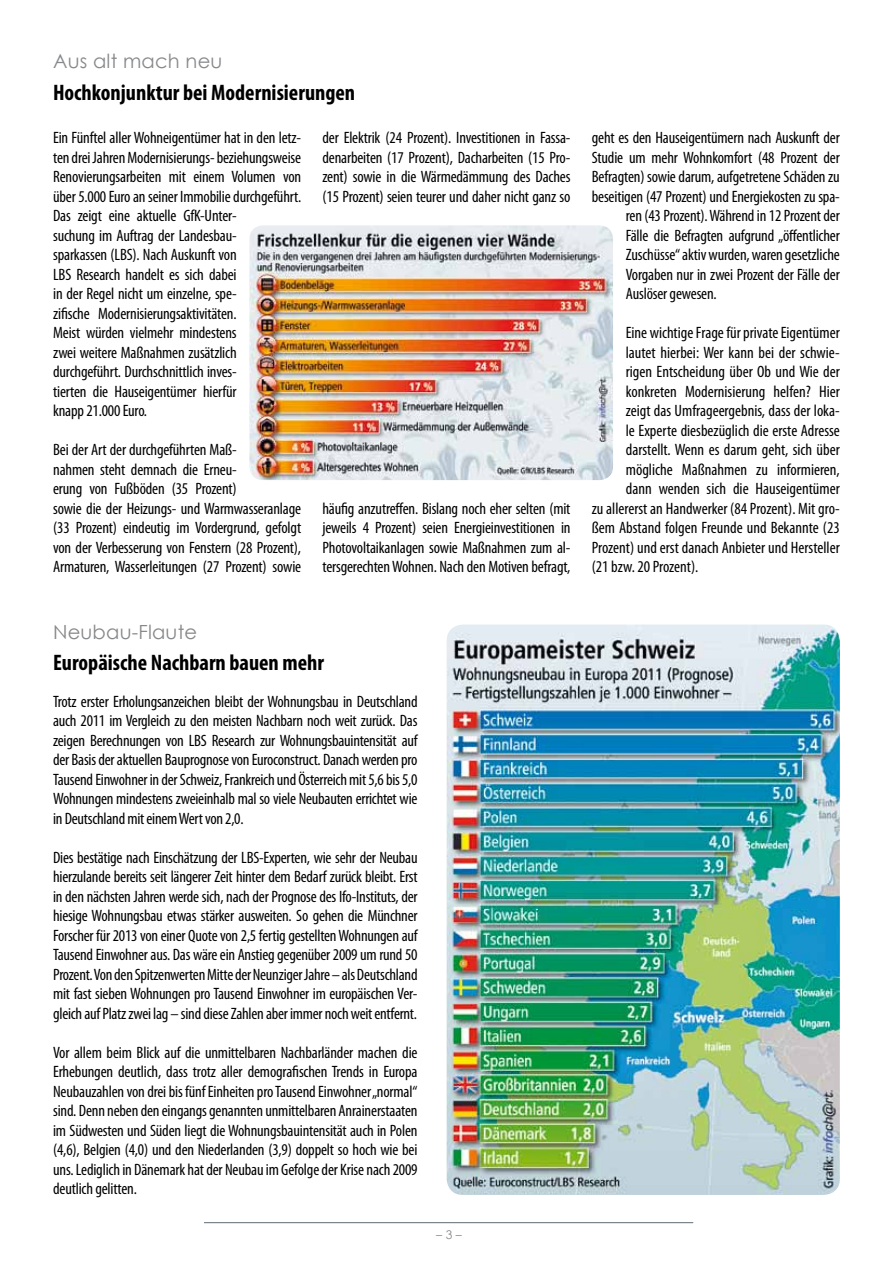
<style>
.page{position:relative;width:893px;height:1263px;background:#fff}
.page>*{position:absolute;margin:0;border:0;box-sizing:border-box;transform-origin:0 0}
.t1{font:700 condensed 22.5px "Myriad Pro";color:#000}
.t2{font:19.5px "Century Gothic";letter-spacing:.01em;color:#87888a}
.t3{font:condensed 16.5px/19.5px "Myriad Pro";letter-spacing:-.01em;color:#000;text-align:justify}
.t4{font:12px "Century Gothic";color:#87888a}
</style>
<div class="page">
<hr style="left:204px;top:1222px;width:489px;height:1px;background:#87888a">
<img style="left:447px;top:624px;width:393px;height:571px">
<img style="left:249px;top:225px;width:364px;height:255px">
<p class="t2" style="left:53px;top:47px;width:171px">Aus alt mach neu</p>
<h1 class="t1" style="left:53px;top:78px;width:304px">Hochkonjunktur bei Modernisierungen</h1>
<p class="t3" style="left:53px;top:128px;width:250px;text-align:left">Ein Fünftel aller Wohneigentümer hat in den letz&shy;ten drei Jahren Modernisierungs- beziehungsweise Renovierungsarbeiten mit einem Volumen von über 5.000 Euro an seiner Immobilie durchgeführt.<br>Das zeigt eine aktuelle GfK-Unter-<br>suchung im Auftrag der Landesbau-<br>sparkassen (LBS). Nach Auskunft von<br>LBS Research handelt es sich dabei<br>in der Regel nicht um einzelne, spe-<br>zifische Modernisierungsaktivitäten.<br>Meist würden vielmehr mindestens<br>zwei weitere Maßnahmen zusätzlich durchgeführt. Durchschnittlich inves-<br>tierten die Hauseigentümer hierfür<br>knapp 21.000 Euro.</p>
<p class="t3" style="left:53px;top:440px;width:250px;text-align:left">Bei der Art der durchgeführten Maß-<br>nahmen steht demnach die Erneu-<br>erung von Fußböden (35 Prozent)<br>sowie die der Heizungs- und Warmwasseranlage (33 Prozent) eindeutig im Vordergrund, gefolgt von der Verbesserung von Fenstern (28 Prozent), Armaturen, Wasserleitungen (27 Prozent) sowie</p>
<p class="t3" style="left:322px;top:128px;width:250px">der Elektrik (24 Prozent). Investitionen in Fassa&shy;denarbeiten (17 Prozent), Dacharbeiten (15 Pro&shy;zent) sowie in die Wärmedämmung des Daches (15 Prozent) seien teurer und daher nicht ganz so</p>
<p class="t3" style="left:322px;top:498px;width:250px">häufig anzutreffen. Bislang noch eher selten (mit jeweils 4 Prozent) seien Energieinvestitionen in Photovoltaikanlagen sowie Maßnahmen zum al&shy;tersgerechten Wohnen. Nach den Motiven befragt,</p>
<p class="t2" style="left:53px;top:618px;width:146px">Neubau-Flaute</p>
<h1 class="t1" style="left:53px;top:648px;width:273px">Europäische Nachbarn bauen mehr</h1>
<p class="t3" style="left:53px;top:691px;width:366px">Trotz erster Erholungsanzeichen bleibt der Wohnungsbau in Deutschland auch 2011 im Vergleich zu den meisten Nachbarn noch weit zurück. Das zeigen Berechnungen von LBS Research zur Wohnungsbauintensität auf der Basis der aktuellen Bauprognose von Euroconstruct. Danach werden pro Tausend Einwohner in der Schweiz, Frankreich und Österreich mit 5,6 bis 5,0<br>Wohnungen mindestens zweieinhalb mal so viele Neubauten errichtet wie in Deutschland mit einem Wert von 2,0.</p>
<p class="t3" style="left:53px;top:847px;width:366px">Dies bestätige nach Einschätzung der LBS-Experten, wie sehr der Neubau hierzulande bereits seit längerer Zeit hinter dem Bedarf zurück bleibt. Erst in den nächsten Jahren werde sich, nach der Prognose des Ifo-Instituts, der hiesige Wohnungsbau etwas stärker ausweiten. So gehen die Münchner Forscher für 2013 von einer Quote von 2,5 fertig gestellten Wohnungen auf Tausend Einwohner aus. Das wäre ein Anstieg gegenüber 2009 um rund 50<br>Prozent. Von den Spitzenwerten Mitte der Neunziger Jahre – als Deutschland mit fast sieben Wohnungen pro Tausend Einwohner im europäischen Ver&shy;gleich auf Platz zwei lag – sind diese Zahlen aber immer noch weit entfernt.</p>
<p class="t3" style="left:53px;top:1042px;width:366px">Vor allem beim Blick auf die unmittelbaren Nachbarländer machen die Erhebungen deutlich, dass trotz aller demografischen Trends in Europa Neubauzahlen von drei bis fünf Einheiten pro Tausend Einwohner „normal“ sind. Denn neben den eingangs genannten unmittelbaren Anrainerstaaten im Südwesten und Süden liegt die Wohnungsbauintensität auch in Polen (4,6), Belgien (4,0) und den Niederlanden (3,9) doppelt so hoch wie bei uns. Lediglich in Dänemark hat der Neubau im Gefolge der Krise nach 2009 deutlich gelitten.</p>
<p class="t4" style="left:436px;top:1226px;width:27px">– 3 –</p>
<p class="t3" style="left:592px;top:128px;width:250px">geht es den Hauseigentümern nach Auskunft der</p>
<p class="t3" style="left:592px;top:147px;width:249px">Studie um mehr Wohnkomfort (48 Prozent der</p>
<p class="t3" style="left:592px;top:167px;width:250px">Befragten) sowie darum, aufgetretene Schäden zu</p>
<p class="t3" style="left:592px;top:186px;width:250px">beseitigen (47 Prozent) und Energiekosten zu spa-</p>
<p class="t3" style="left:626px;top:206px;width:216px">ren (43 Prozent). Während in 12 Prozent der</p>
<p class="t3" style="left:626px;top:225px;width:215px">Fälle die Befragten aufgrund „öffentlicher</p>
<p class="t3" style="left:626px;top:245px;width:216px">Zuschüsse“ aktiv wurden, waren gesetzliche</p>
<p class="t3" style="left:626px;top:264px;width:216px">Vorgaben nur in zwei Prozent der Fälle der</p>
<p class="t3" style="left:626px;top:284px;width:93px">Auslöser gewesen.</p>
<p class="t3" style="left:626px;top:323px;width:216px">Eine wichtige Frage für private Eigentümer</p>
<p class="t3" style="left:626px;top:342px;width:216px">lautet hierbei: Wer kann bei der schwie-</p>
<p class="t3" style="left:626px;top:362px;width:216px">rigen Entscheidung über Ob und Wie der</p>
<p class="t3" style="left:626px;top:381px;width:216px">konkreten Modernisierung helfen? Hier</p>
<p class="t3" style="left:626px;top:401px;width:216px">zeigt das Umfrageergebnis, dass der loka-</p>
<p class="t3" style="left:626px;top:420px;width:216px">le Experte diesbezüglich die erste Adresse</p>
<p class="t3" style="left:626px;top:440px;width:216px">darstellt. Wenn es darum geht, sich über</p>
<p class="t3" style="left:626px;top:459px;width:216px">mögliche Maßnahmen zu informieren,</p>
<p class="t3" style="left:626px;top:479px;width:215px">dann wenden sich die Hauseigentümer</p>
<p class="t3" style="left:592px;top:498px;width:250px">zu allererst an Handwerker (84 Prozent). Mit gro-</p>
<p class="t3" style="left:592px;top:518px;width:250px">ßem Abstand folgen Freunde und Bekannte (23</p>
<p class="t3" style="left:592px;top:537px;width:250px">Prozent) und erst danach Anbieter und Hersteller</p>
<p class="t3" style="left:592px;top:557px;width:108px">(21 bzw. 20 Prozent).</p>
</div>
